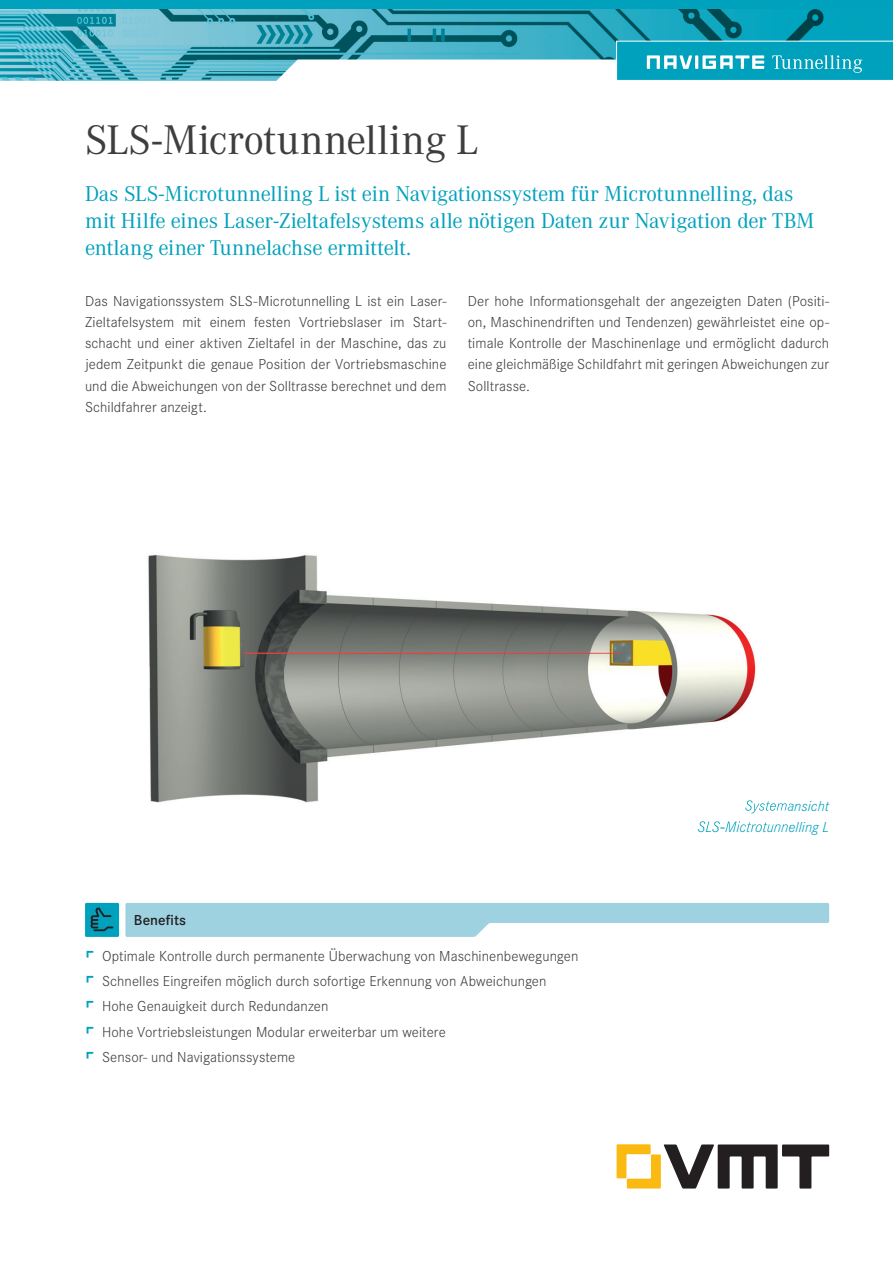
<style>
.page{position:relative;width:893px;height:1263px;background:#fff}
.page>*{position:absolute;margin:0;border:0;box-sizing:border-box;transform-origin:0 0}
.t1{font:40.5px "Corporate A";letter-spacing:.005em;color:#3e3e3f}
.t2{font:21px/27px "Corporate A";letter-spacing:-.01em;color:#00a1bc}
.t3{font:300 15px/21px "Corporate S";letter-spacing:.005em;color:#3e3e3f;text-align:justify}
.t4{font:italic 300 15px/21px "Corporate S";letter-spacing:.005em;color:#00a1bc;text-align:right}
.t5{font:600 15px "Corporate S";letter-spacing:.005em;color:#231f20}
.s1{font-family:"VMT Glyph";font-weight:400;color:#00a1bc}
</style>
<div class="page">
<svg style="left:617px;top:1144px;width:212px;height:44px"></svg>
<img style="left:0;top:9px;width:893px;height:72px">
<div style="left:0;top:0;width:893px;height:9px;background:#00a1bc"></div>
<svg style="left:616px;top:41px;width:277px;height:40px;background:#25aec5"></svg>
<svg style="left:125px;top:903px;width:704px;height:34px"></svg>
<div style="left:85px;top:903px;width:34px;height:34px;background:#00a1bc"></div>
<svg style="left:91px;top:908px;width:22px;height:23px"></svg>
<img style="left:148px;top:555px;width:608px;height:259px">
<img style="left:745px;top:800px;width:46px;height:13px">
<img style="left:699px;top:821px;width:92px;height:7px">
<h1 class="t1" style="left:85px;top:116px;width:394px">SLS-Microtunnelling L</h1>
<h2 class="t2" style="left:85px;top:181px;width:731px">Das SLS-Microtunnelling L ist ein Navigationssystem für Microtunnelling, das mit Hilfe eines Laser-Zieltafelsystems alle nötigen Daten zur Navigation der TBM entlang einer Tunnelachse ermittelt.</h2>
<p class="t3" style="left:85px;top:291px;width:363px">Das Navigationssystem SLS-Microtunnelling L ist ein Laser-Zieltafelsystem mit einem festen Vortriebslaser im Start&shy;schacht und einer aktiven Zieltafel in der Maschine, das zu jedem Zeitpunkt die genaue Position der Vortriebsmaschine und die Abweichungen von der Solltrasse berechnet und dem Schildfahrer anzeigt.</p>
<p class="t3" style="left:468px;top:291px;width:363px">Der hohe Informationsgehalt der angezeigten Daten (Positi&shy;on, Maschinendriften und Tendenzen) gewährleistet eine op&shy;timale Kontrolle der Maschinenlage und ermöglicht dadurch eine gleichmäßige Schildfahrt mit geringen Abweichungen zur Solltrasse.</p>
<p class="t5" style="left:134px;top:912px;width:54px">Benefits</p>
<p class="t3" style="left:85px;top:945px;width:495px"><span class="s1">-</span> Optimale Kontrolle durch permanente Überwachung von Maschinenbewegungen</p>
<p class="t3" style="left:85px;top:971px;width:463px"><span class="s1">-</span> Schnelles Eingreifen möglich durch sofortige Erkennung von Abweichungen</p>
<p class="t3" style="left:85px;top:996px;width:245px"><span class="s1">-</span> Hohe Genauigkeit durch Redundanzen</p>
<p class="t3" style="left:85px;top:1021px;width:362px"><span class="s1">-</span> Hohe Vortriebsleistungen Modular erweiterbar um weitere</p>
<p class="t3" style="left:85px;top:1046px;width:212px"><span class="s1">-</span> Sensor- und Navigationssysteme</p>
<p class="t4" style="left:697px;top:795px;width:133px">Systemansicht<br>SLS-Mictrotunnelling L</p>
</div>
